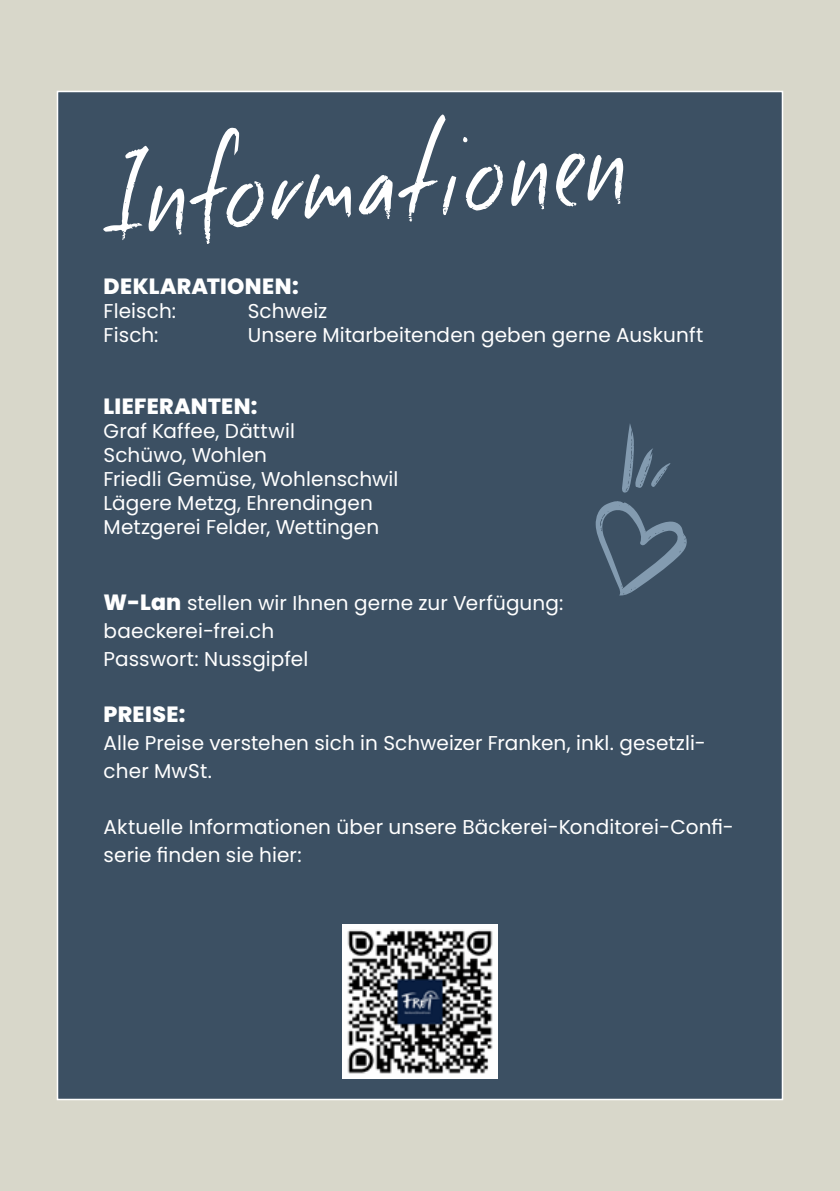
<style>
.page{position:relative;width:840px;height:1191px;background:#fff}
.page>*{position:absolute;margin:0;border:0;box-sizing:border-box;transform-origin:0 0}
.t1{font:120px "Good Foot";color:#fff}
.t2{font:800 22px "Poppins";letter-spacing:.015em;color:#fff}
.t3{font:20px/24px "Poppins";letter-spacing:.005em;color:#fff}
.s1{font-weight:800;font-size:22px}
</style>
<div class="page">
<div style="left:0;top:0;width:839px;height:1191px;background:#d8d7ca"></div>
<div style="left:57px;top:91px;width:725px;height:1009px;background:#3c5063;border:2px solid #fff"></div>
<svg style="left:622px;top:424px;width:48px;height:69px"></svg>
<svg style="left:595px;top:501px;width:92px;height:95px"></svg>
<img style="left:343px;top:924px;width:153px;height:154px">
<h1 class="t1" style="left:93px;top:124px;width:532px;rotate:-4deg">Informationen</h1>
<p class="t2" style="left:104px;top:273px;width:196px">DEKLARATIONEN:</p>
<p class="t3" style="left:104px;top:299px;width:74px">Fleisch:</p>
<p class="t3" style="left:248px;top:299px;width:81px">Schweiz</p>
<p class="t3" style="left:104px;top:323px;width:56px">Fisch:</p>
<p class="t3" style="left:248px;top:323px;width:457px">Unsere Mitarbeitenden geben gerne Auskunft</p>
<p class="t2" style="left:104px;top:393px;width:155px">LIEFERANTEN:</p>
<p class="t3" style="left:104px;top:419px;width:296px">Graf Kaffee, Dättwil<br>Schüwo, Wohlen<br>Friedli Gemüse, Wohlenschwil<br>Lägere Metzg, Ehrendingen<br>Metzgerei Felder, Wettingen</p>
<p class="t3" style="left:104px;top:589px;width:461px;line-height:28px"><span class="s1">W-Lan</span> stellen wir Ihnen gerne zur Verfügung: baeckerei-frei.ch<br>Passwort: Nussgipfel</p>
<p class="t2" style="left:104px;top:701px;width:83px">PREISE:</p>
<p class="t3" style="left:104px;top:729px;width:603px;line-height:28px">Alle Preise verstehen sich in Schweizer Franken, inkl. gesetzli&shy;cher MwSt.</p>
<p class="t3" style="left:104px;top:813px;width:631px;line-height:28px">Aktuelle Informationen über unsere Bäckerei-Konditorei-Confi&shy;serie finden sie hier:</p>
</div>
